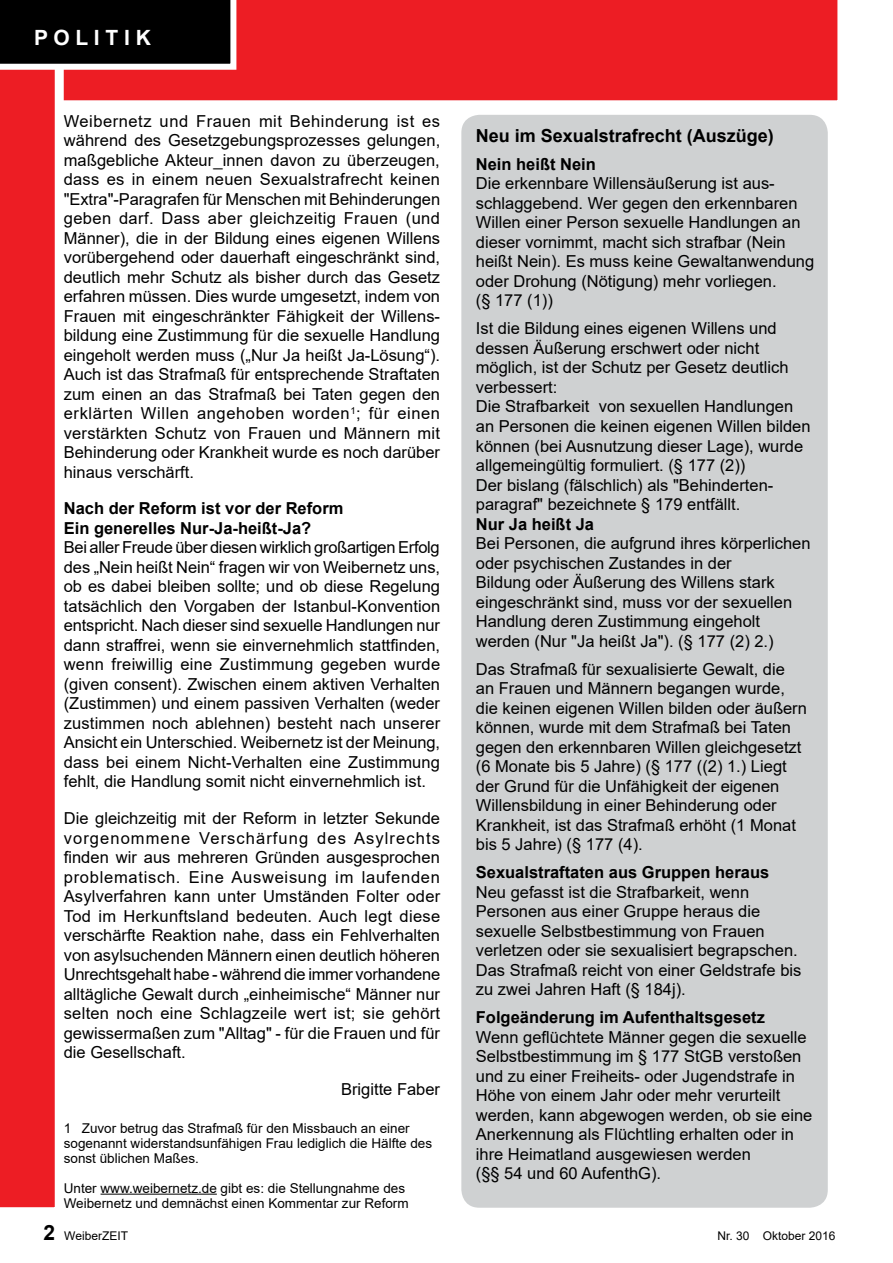
<style>
.page{position:relative;width:893px;height:1263px;background:#fff}
.page>*{position:absolute;margin:0;border:0;box-sizing:border-box;transform-origin:0 0}
.t1{font:700 21px "Arial";color:#fff}
.t2{font:700 21px "Arial";color:#000}
.t3{font:700 18px "Arial";color:#000}
.t4{font:16.5px/19.5px "Arial";color:#000}
.t5{font:700 16.5px/19.5px "Arial";color:#000}
.t6{font:13.5px/15px "Arial";color:#000}
.t7{font:12px "Arial";color:#000}
</style>
<div class="page">
<div style="left:64px;top:0;width:774px;height:101px;background:#ed1d24"></div>
<svg style="left:0;top:70px;width:64px;height:1138px;background:#ef3b41"></svg>
<svg style="left:0;top:0;width:236px;height:70px;background:#1a1919"></svg>
<div style="left:461px;top:115px;width:367px;height:1093px;background:#cfd1d2;border-radius:18px"></div>
<hr style="left:101px;top:1193px;width:116px;height:1px;background:#000">
<p class="t1" style="left:34px;top:23px;width:119px">P O L I T I K</p>
<p class="t4" style="left:64px;top:111px;width:378px;text-align:justify">Weibernetz und Frauen mit Behinderung ist es während des Gesetzgebungsprozesses gelungen, maßgebliche Akteur_innen davon zu überzeugen, dass es in einem neuen Sexualstrafrecht keinen "Extra"-Paragrafen für Menschen mit Behinderungen geben darf. Dass aber gleichzeitig Frauen (und Männer), die in der Bildung eines eigenen Willens vorübergehend oder dauerhaft eingeschränkt sind, deutlich mehr Schutz als bisher durch das Gesetz erfahren müssen. Dies wurde umgesetzt, indem von Frauen mit eingeschränkter Fähigkeit der Willens&shy;bildung eine Zustimmung für die sexuelle Handlung eingeholt werden muss („Nur Ja heißt Ja-Lösung“).<br>Auch ist das Strafmaß für entsprechende Straftaten zum einen an das Strafmaß bei Taten gegen den erklärten Willen angehoben worden<sup>1</sup>; für einen verstärkten Schutz von Frauen und Männern mit Behinderung oder Krankheit wurde es noch darüber hinaus verschärft.</p>
<h2 class="t5" style="left:64px;top:499px;width:281px">Nach der Reform ist vor der Reform<br>Ein generelles Nur-Ja-heißt-Ja?</h2>
<p class="t4" style="left:64px;top:538px;width:378px;text-align:justify">Bei aller Freude über diesen wirklich großartigen Erfolg des „Nein heißt Nein“ fragen wir von Weibernetz uns, ob es dabei bleiben sollte; und ob diese Regelung tatsächlich den Vorgaben der Istanbul-Konvention entspricht. Nach dieser sind sexuelle Handlungen nur dann straffrei, wenn sie einvernehmlich stattfinden, wenn freiwillig eine Zustimmung gegeben wurde (given consent). Zwischen einem aktiven Verhalten (Zustimmen) und einem passiven Verhalten (weder zustimmen noch ablehnen) besteht nach unserer Ansicht ein Unterschied. Weibernetz ist der Meinung, dass bei einem Nicht-Verhalten eine Zustimmung fehlt, die Handlung somit nicht einvernehmlich ist.</p>
<p class="t4" style="left:64px;top:808px;width:378px;text-align:justify">Die gleichzeitig mit der Reform in letzter Sekunde vorgenommene Verschärfung des Asylrechts finden wir aus mehreren Gründen ausgesprochen problematisch. Eine Ausweisung im laufenden Asylverfahren kann unter Umständen Folter oder Tod im Herkunftsland bedeuten. Auch legt diese verschärfte Reaktion nahe, dass ein Fehlverhalten von asylsuchenden Männern einen deutlich höheren Unrechtsgehalt habe - während die immer vorhandene alltägliche Gewalt durch „einheimische“ Männer nur selten noch eine Schlagzeile wert ist; sie gehört gewissermaßen zum "Alltag" - für die Frauen und für die Gesellschaft.</p>
<p class="t4" style="left:341px;top:1079px;width:101px">Brigitte Faber</p>
<p class="t6" style="left:64px;top:1120px;width:370px">1 Zuvor betrug das Strafmaß für den Missbauch an einer sogenannt widerstandsunfähigen Frau lediglich die Hälfte des sonst üblichen Maßes.</p>
<p class="t6" style="left:64px;top:1180px;width:346px">Unter www.weibernetz.de gibt es: die Stellungnahme des<br>Weibernetz und demnächst einen Kommentar zur Reform</p>
<h2 class="t3" style="left:476px;top:123px;width:300px">Neu im Sexualstrafrecht (Auszüge)</h2>
<h3 class="t5" style="left:476px;top:155px;width:122px">Nein heißt Nein</h3>
<p class="t4" style="left:476px;top:174px;width:340px">Die erkennbare Willensäußerung ist aus&shy;schlaggebend. Wer gegen den erkennbaren Willen einer Person sexuelle Handlungen an dieser vornimmt, macht sich strafbar (Nein heißt Nein). Es muss keine Gewaltanwendung oder Drohung (Nötigung) mehr vorliegen.<br>(§ 177 (1))</p>
<p class="t4" style="left:476px;top:319px;width:336px">Ist die Bildung eines eigenen Willens und dessen Äußerung erschwert oder nicht möglich, ist der Schutz per Gesetz deutlich verbessert:<br>Die Strafbarkeit von sexuellen Handlungen an Personen die keinen eigenen Willen bilden können (bei Ausnutzung dieser Lage), wurde allgemeingültig formuliert. (§ 177 (2))<br>Der bislang (fälschlich) als "Behinderten&shy;paragraf" bezeichnete § 179 entfällt.</p>
<h3 class="t5" style="left:476px;top:514px;width:120px">Nur Ja heißt Ja</h3>
<p class="t4" style="left:476px;top:533px;width:336px">Bei Personen, die aufgrund ihres körperlichen oder psychischen Zustandes in der<br>Bildung oder Äußerung des Willens stark eingeschränkt sind, muss vor der sexuellen Handlung deren Zustimmung eingeholt werden (Nur "Ja heißt Ja"). (§ 177 (2) 2.)</p>
<p class="t4" style="left:476px;top:659px;width:333px">Das Strafmaß für sexualisierte Gewalt, die an Frauen und Männern begangen wurde, die keinen eigenen Willen bilden oder äußern können, wurde mit dem Strafmaß bei Taten gegen den erkennbaren Willen gleichgesetzt (6 Monate bis 5 Jahre) (§ 177 ((2) 1.) Liegt der Grund für die Unfähigkeit der eigenen Willensbildung in einer Behinderung oder Krankheit, ist das Strafmaß erhöht (1 Monat bis 5 Jahre) (§ 177 (4).</p>
<h3 class="t5" style="left:476px;top:863px;width:295px">Sexualstraftaten aus Gruppen heraus</h3>
<p class="t4" style="left:476px;top:882px;width:327px">Neu gefasst ist die Strafbarkeit, wenn Personen aus einer Gruppe heraus die sexuelle Selbstbestimmung von Frauen verletzen oder sie sexualisiert begrapschen.<br>Das Strafmaß reicht von einer Geldstrafe bis zu zwei Jahren Haft (§ 184j).</p>
<h3 class="t5" style="left:476px;top:1008px;width:291px">Folgeänderung im Aufenthaltsgesetz</h3>
<p class="t4" style="left:476px;top:1027px;width:338px">Wenn geflüchtete Männer gegen die sexuelle Selbstbestimmung im § 177 StGB verstoßen und zu einer Freiheits- oder Jugendstrafe in Höhe von einem Jahr oder mehr verurteilt werden, kann abgewogen werden, ob sie eine Anerkennung als Flüchtling erhalten oder in ihre Heimatland ausgewiesen werden<br>(§§ 54 und 60 AufenthG).</p>
<p class="t2" style="left:44px;top:1218px;width:13px">2</p>
<p class="t7" style="left:64px;top:1227px;width:65px">WeiberZEIT</p>
<p class="t7" style="left:717px;top:1227px;width:120px">Nr. 30 Oktober 2016</p>
</div>
